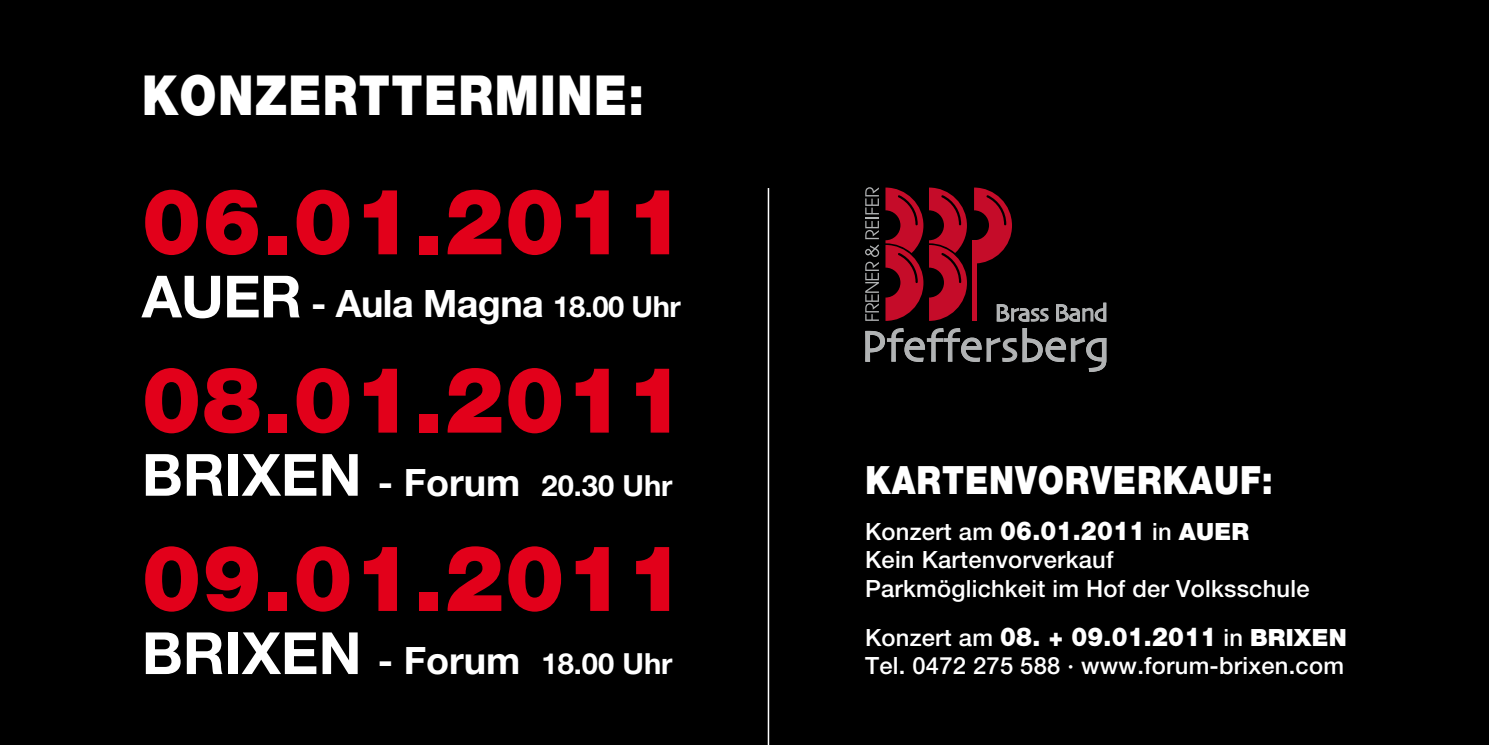
<style>
.page{position:relative;width:1489px;height:745px;background:#fff}
.page>*{position:absolute;margin:0;border:0;box-sizing:border-box;transform-origin:0 0}
.t1{font:900 91.75px "Helvetica Neue";letter-spacing:.01em;color:#e2001a}
.t2{font:900 55.25px "Helvetica Neue";letter-spacing:.03em;color:#fff;scale:.85 1}
.t3{font:900 39px "Helvetica Neue";letter-spacing:.03em;color:#fff;scale:.85 1}
.t4{font:700 37.75px "Helvetica Neue";letter-spacing:-.015em;color:#fff}
.t5{font:700 29px "Helvetica Neue";color:#fff}
.t6{font:900 26px "Helvetica Neue";letter-spacing:.01em;color:#fff;scale:.91 1}
.t7{font:500 23.75px/28.5px "Helvetica Neue";letter-spacing:.01em;color:#fff}
.s1{font-size:58.25px}
.s2{font-size:29px}
.s3{font-size:37.75px}
.s4{font-weight:900;font-size:26px}
.s5{font-weight:900}
.s6{font-weight:500;font-size:23.75px}
.s7{font-size:23.75px}
</style>
<div class="page">
<div style="left:0;top:0;width:1488px;height:744px;background:#000"></div>
<svg style="left:865px;top:187px;width:241px;height:185px"></svg>
<hr style="left:767px;top:188px;width:2px;height:556px;background:#fff">
<h2 class="t2" style="left:142px;top:62px;width:592px">KONZERTTERMINE:</h2>
<h1 class="t1" style="left:142px;top:167px;width:545px">06.01.2011</h1>
<h3 class="t4" style="left:142px;top:280px;width:540px"><span class="s1">AUER</span> - Aula Magna <span class="s2">18.00 Uhr</span></h3>
<h1 class="t1" style="left:142px;top:345px;width:545px">08.01.2011</h1>
<p class="t5" style="left:142px;top:467px;width:532px"><span class="s1">BRIXEN</span> <span class="s3">- Forum</span> 20.30 Uhr</p>
<h1 class="t1" style="left:142px;top:523px;width:545px">09.01.2011</h1>
<p class="t5" style="left:142px;top:645px;width:532px"><span class="s1">BRIXEN</span> <span class="s3">- Forum</span> 18.00 Uhr</p>
<h3 class="t3" style="left:865px;top:456px;width:481px">KARTENVORVERKAUF:</h3>
<p class="t7" style="left:865px;top:516px;width:446px">Konzert am <span class="s4">06.01.2011</span> in <span class="s5">AUER<br></span>Kein Kartenvorverkauf<br>Parkmöglichkeit im Hof der Volksschule</p>
<p class="t6" style="left:865px;top:620px;width:531px"><span class="s6">Konzert am</span> 08. + 09.01.2011 <span class="s6">in</span> <span class="s7">BRIXEN</span></p>
<p class="t7" style="left:865px;top:650px;width:480px">Tel. 0472 275 588 · www.forum-brixen.com</p>
</div>
